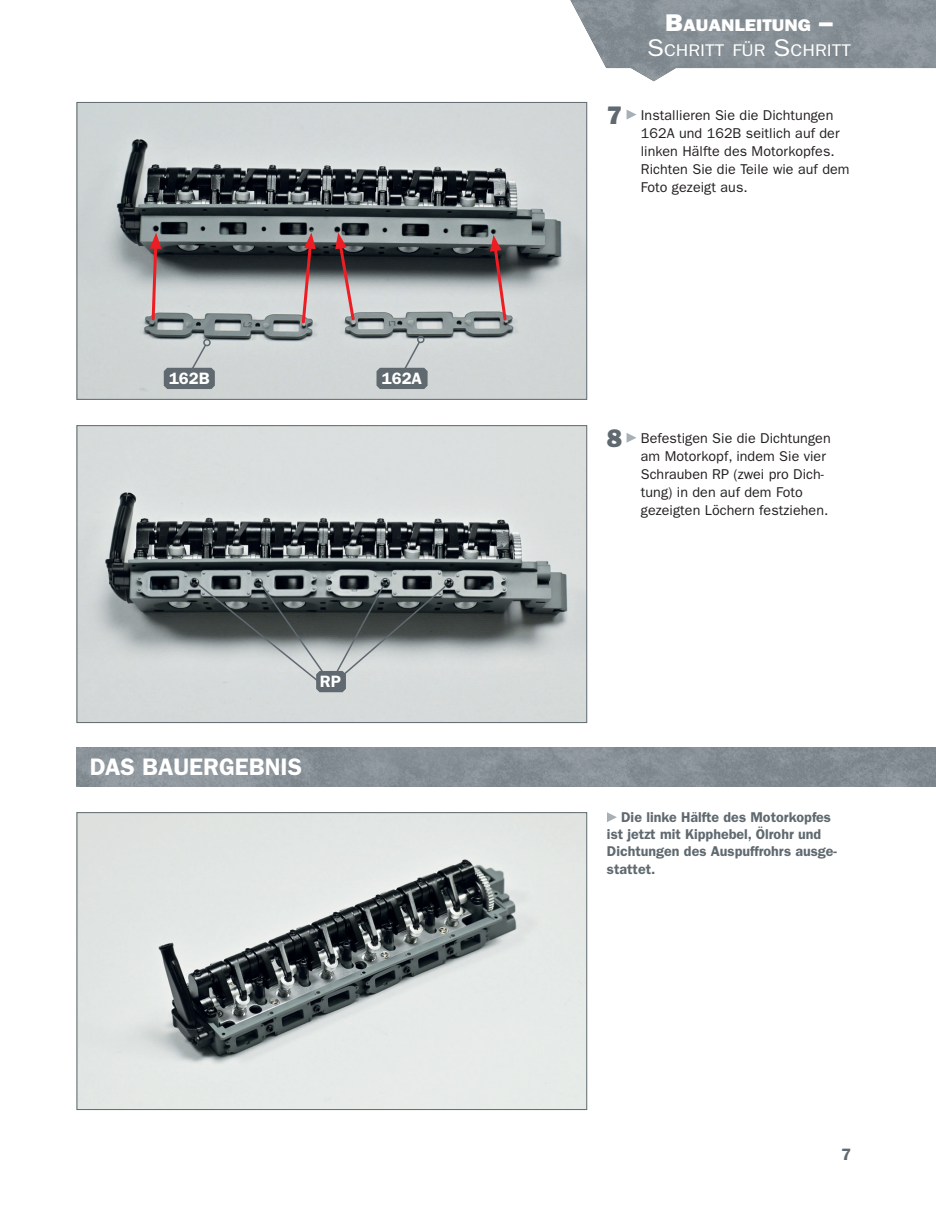
<style>
.page{position:relative;width:936px;height:1212px;background:#fff}
.page>*{position:absolute;margin:0;border:0;box-sizing:border-box;transform-origin:0 0}
.t1{font:600 24px "ITC Franklin Gothic Std";color:#fff}
.t2{font:16.95px "ITC Franklin Gothic Std";color:#fff;scale:1.12 1}
.t3{font:16.95px "ITC Franklin Gothic Std Hvy";color:#fff;scale:1.12 1}
.t4{font:600 16.5px "ITC Franklin Gothic Std";color:#fff}
.t5{font:600 16.5px "ITC Franklin Gothic Std";color:#5f696f}
.t6{font:14.25px/18px "ITC Franklin Gothic Std";letter-spacing:.005em;color:#231f20}
.t7{font:600 14.25px/17.1px "ITC Franklin Gothic Std";color:#5f696f}
.s1{font-size:24.3px}
.s2{font-family:"ITC Franklin Gothic Std Hvy";font-size:25.5px;color:#5f696f}
</style>
<div class="page">
<img style="left:570px;top:0;width:365px;height:81px">
<img style="left:77px;top:747px;width:858px;height:39px">
<img style="left:79px;top:814px;width:506px;height:294px">
<div style="left:77px;top:812px;width:510px;height:298px;border:1px solid #5f696f"></div>
<svg style="left:607px;top:812px;width:10px;height:10px"></svg>
<img style="left:79px;top:104px;width:506px;height:294px">
<div style="left:77px;top:102px;width:510px;height:298px;border:1px solid #5f696f"></div>
<svg style="left:626px;top:110px;width:10px;height:10px"></svg>
<img style="left:79px;top:427px;width:506px;height:294px">
<div style="left:77px;top:425px;width:510px;height:298px;border:1px solid #5f696f"></div>
<svg style="left:626px;top:433px;width:10px;height:10px"></svg>
<div style="left:203px;top:339px;width:8px;height:7px;border:2px solid #5f696f;border-radius:50%"></div>
<svg style="left:164px;top:343px;width:51px;height:46px;background:#9ba2a4"></svg>
<div style="left:417px;top:335px;width:8px;height:8px;border:2px solid #5f696f;border-radius:50%"></div>
<svg style="left:376px;top:340px;width:51px;height:49px;background:#9fa6a9"></svg>
<svg style="left:150px;top:233px;width:11px;height:89px"></svg>
<svg style="left:300px;top:233px;width:16px;height:92px"></svg>
<svg style="left:335px;top:232px;width:21px;height:90px;background:#987a7d"></svg>
<svg style="left:490px;top:235px;width:18px;height:87px;background:#977476"></svg>
<svg style="left:196px;top:582px;width:252px;height:110px;background:#858b8c"></svg>
<p class="t4" style="left:169px;top:369px;width:42px">162B</p>
<p class="t4" style="left:382px;top:369px;width:42px">162A</p>
<p class="t4" style="left:320px;top:672px;width:23px">RP</p>
<h1 class="t1" style="left:90px;top:753px;width:214px">DAS BAUERGEBNIS</h1>
<p class="t3" style="left:665px;top:15px;width:151px"><span class="s1">B</span>AUANLEITUNG <span class="s1">–</span></p>
<p class="t2" style="left:647px;top:41px;width:183px"><span class="s1">S</span>CHRITT FÜR <span class="s1">S</span>CHRITT</p>
<p class="t6" style="left:640px;top:106px;width:210px;text-indent:-34px"><span class="s2">7</span> Installieren Sie die Dichtungen<br>162A und 162B seitlich auf der linken Hälfte des Motorkopfes.<br>Richten Sie die Teile wie auf dem<br>Foto gezeigt aus.</p>
<p class="t6" style="left:640px;top:429px;width:191px;text-indent:-34px"><span class="s2">8</span> Befestigen Sie die Dichtungen am Motorkopf, indem Sie vier<br>Schrauben RP (zwei pro Dich&shy;tung) in den auf dem Foto gezeigten Löchern festziehen.</p>
<p class="t7" style="left:607px;top:809px;width:231px;text-indent:14px">Die linke Hälfte des Motorkopfes ist jetzt mit Kipphebel, Ölrohr und<br>Dichtungen des Auspuffrohrs ausge&shy;stattet.</p>
<p class="t5" style="left:840px;top:1144px;width:11px">7</p>
</div>
